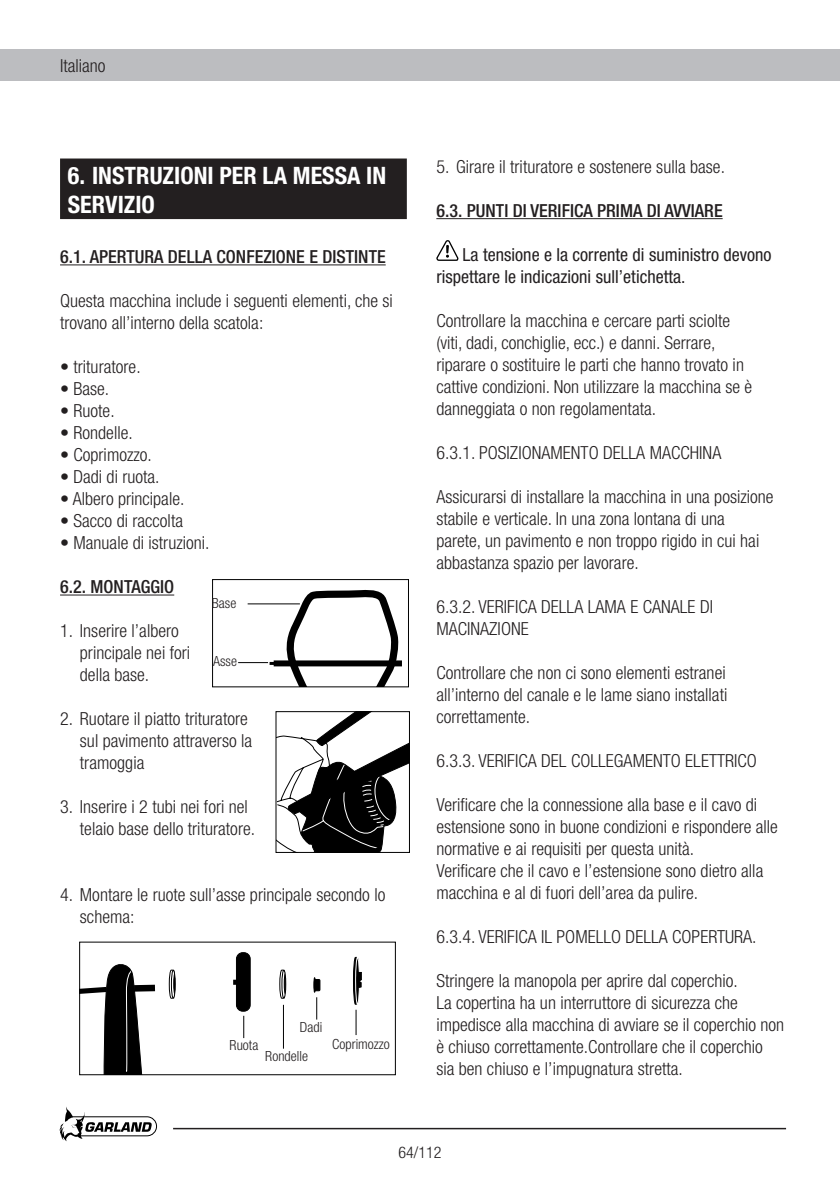
<style>
.page{position:relative;width:840px;height:1191px;background:#fff}
.page>*{position:absolute;margin:0;border:0;box-sizing:border-box;transform-origin:0 0}
.t1{font:700 condensed 24px/28.8px "Helvetica Neue";color:#fff}
.t2{font:300 condensed 18px/22px "Helvetica Neue";color:#231f20}
.t3{font:500 condensed 18px "Helvetica Neue";color:#231f20}
.t4{font:condensed 18px/22px "Helvetica Neue";color:#231f20}
.t5{font:300 condensed 16px "Helvetica Neue";color:#231f20}
.t6{font:300 condensed 14px "Helvetica Neue";color:#231f20}
</style>
<div class="page">
<div style="left:0;top:50px;width:839px;height:31px;background:#bcbdc0"></div>
<svg style="left:59px;top:1107px;width:98px;height:34px"></svg>
<hr style="left:173px;top:1127px;width:612px;height:2px;background:#231f20">
<hr style="left:60px;top:264px;width:325px;height:1px;background:#231f20">
<hr style="left:60px;top:594px;width:114px;height:1px;background:#231f20">
<div style="left:61px;top:159px;width:344px;height:59px;background:#231f20"></div>
<div style="left:60px;top:158px;width:346px;height:61px;border:2px solid #231f20"></div>
<hr style="left:436px;top:218px;width:286px;height:1px;background:#231f20">
<svg style="left:436px;top:240px;width:23px;height:21px"></svg>
<svg style="left:278px;top:713px;width:129px;height:137px"></svg>
<div style="left:276px;top:711px;width:133px;height:141px;border:1px solid #000"></div>
<div style="left:134px;top:984px;width:21px;height:7px;background:#000"></div>
<svg style="left:81px;top:964px;width:62px;height:109px"></svg>
<svg style="left:169px;top:969px;width:7px;height:29px"></svg>
<div style="left:173px;top:973px;width:2px;height:21px;border:1px solid #000;border-radius:50%"></div>
<div style="left:171px;top:970px;width:4px;height:28px;border:1px solid #000;border-radius:50%"></div>
<svg style="left:279px;top:969px;width:8px;height:29px"></svg>
<div style="left:281px;top:970px;width:5px;height:28px;border:1px solid #000;border-radius:50%"></div>
<div style="left:236px;top:952px;width:14px;height:59px;background:#000;border-radius:6px"></div>
<div style="left:236px;top:952px;width:14px;height:59px;border:1px solid #000;border-radius:6px"></div>
<svg style="left:233px;top:979px;width:5px;height:5px"></svg>
<svg style="left:243px;top:1015px;width:1px;height:23px"></svg>
<hr style="left:283px;top:1004px;width:1px;height:44px;background:#000">
<svg style="left:353px;top:956px;width:8px;height:79px"></svg>
<svg style="left:313px;top:977px;width:7px;height:42px"></svg>
<hr style="left:238px;top:662px;width:30px;height:1px;background:#000">
<svg style="left:281px;top:590px;width:121px;height:95px"></svg>
<div style="left:273px;top:660px;width:129px;height:6px;background:#000"></div>
<svg style="left:269px;top:662px;width:5px;height:3px"></svg>
<hr style="left:247px;top:603px;width:53px;height:1px;background:#000">
<div style="left:212px;top:579px;width:196px;height:108px;border:1px solid #000"></div>
<p class="t2" style="left:60px;top:55px;width:47px">Italiano</p>
<h1 class="t1" style="left:68px;top:160px;width:320px">6. INSTRUZIONI PER LA MESSA IN<br>SERVIZIO</h1>
<p class="t3" style="left:60px;top:246px;width:327px">6.1. APERTURA DELLA CONFEZIONE E DISTINTE</p>
<p class="t2" style="left:60px;top:289px;width:334px">Questa macchina include i seguenti elementi, che si trovano all’interno della scatola:</p>
<p class="t2" style="left:60px;top:355px;width:82px">• trituratore.</p>
<p class="t2" style="left:60px;top:377px;width:51px">• Base.</p>
<p class="t2" style="left:60px;top:399px;width:56px">• Ruote.</p>
<p class="t2" style="left:60px;top:421px;width:74px">• Rondelle.</p>
<p class="t2" style="left:60px;top:443px;width:93px">• Coprimozzo.</p>
<p class="t2" style="left:60px;top:465px;width:101px">• Dadi di ruota.</p>
<p class="t2" style="left:60px;top:487px;width:126px">• Albero principale.</p>
<p class="t2" style="left:60px;top:509px;width:124px">• Sacco di raccolta</p>
<p class="t2" style="left:60px;top:531px;width:151px">• Manuale di istruzioni.</p>
<p class="t3" style="left:60px;top:576px;width:116px">6.2. MONTAGGIO</p>
<p class="t2" style="left:80px;top:619px;width:112px;text-indent:-20px">1. Inserire l’albero principale nei fori della base.</p>
<p class="t2" style="left:80px;top:707px;width:174px;text-indent:-20px">2. Ruotare il piatto trituratore sul pavimento attraverso la tramoggia</p>
<p class="t2" style="left:80px;top:795px;width:176px;text-indent:-20px">3. Inserire i 2 tubi nei fori nel telaio base dello trituratore.</p>
<p class="t6" style="left:212px;top:594px;width:26px">Base</p>
<p class="t6" style="left:213px;top:653px;width:25px">Asse</p>
<p class="t2" style="left:80px;top:883px;width:307px;text-indent:-20px">4. Montare le ruote sull’asse principale secondo lo schema:</p>
<p class="t6" style="left:229px;top:1036px;width:30px">Ruota</p>
<p class="t6" style="left:300px;top:1018px;width:24px">Dadi</p>
<p class="t6" style="left:265px;top:1048px;width:44px">Rondelle</p>
<p class="t6" style="left:332px;top:1035px;width:59px">Coprimozzo</p>
<p class="t2" style="left:436px;top:155px;width:290px">5. Girare il trituratore e sostenere sulla base.</p>
<p class="t3" style="left:436px;top:200px;width:287px">6.3. PUNTI DI VERIFICA PRIMA DI AVVIARE</p>
<p class="t4" style="left:436px;top:243px;width:336px;text-indent:26px">La tensione e la corrente di suministro devono rispettare le indicazioni sull’etichetta.</p>
<p class="t2" style="left:436px;top:309px;width:317px">Controllare la macchina e cercare parti sciolte (viti, dadi, conchiglie, ecc.) e danni. Serrare, riparare o sostituire le parti che hanno trovato in cattive condizioni. Non utilizzare la macchina se è danneggiata o non regolamentata.</p>
<p class="t2" style="left:436px;top:441px;width:286px">6.3.1. POSIZIONAMENTO DELLA MACCHINA</p>
<p class="t2" style="left:436px;top:485px;width:338px">Assicurarsi di installare la macchina in una posizione stabile e verticale. In una zona lontana di una parete, un pavimento e non troppo rigido in cui hai abbastanza spazio per lavorare.</p>
<p class="t2" style="left:436px;top:595px;width:278px">6.3.2. VERIFICA DELLA LAMA E CANALE DI<br>MACINAZIONE</p>
<p class="t2" style="left:436px;top:661px;width:292px;text-align:justify">Controllare che non ci sono elementi estranei all’interno del canale e le lame siano installati correttamente.</p>
<p class="t2" style="left:436px;top:749px;width:322px">6.3.3. VERIFICA DEL COLLEGAMENTO ELETTRICO</p>
<p class="t2" style="left:436px;top:793px;width:343px">Verificare che la connessione alla base e il cavo di estensione sono in buone condizioni e rispondere alle normative e ai requisiti per questa unità.<br>Verificare che il cavo e l’estensione sono dietro alla macchina e al di fuori dell’area da pulire.</p>
<p class="t2" style="left:436px;top:925px;width:321px">6.3.4. VERIFICA IL POMELLO DELLA COPERTURA.</p>
<p class="t2" style="left:436px;top:969px;width:349px">Stringere la manopola per aprire dal coperchio.<br>La copertina ha un interruttore di sicurezza che impedisce alla macchina di avviare se il coperchio non è chiuso correttamente.Controllare che il coperchio sia ben chiuso e l’impugnatura stretta.</p>
<p class="t5" style="left:398px;top:1143px;width:45px">64/112</p>
</div>
